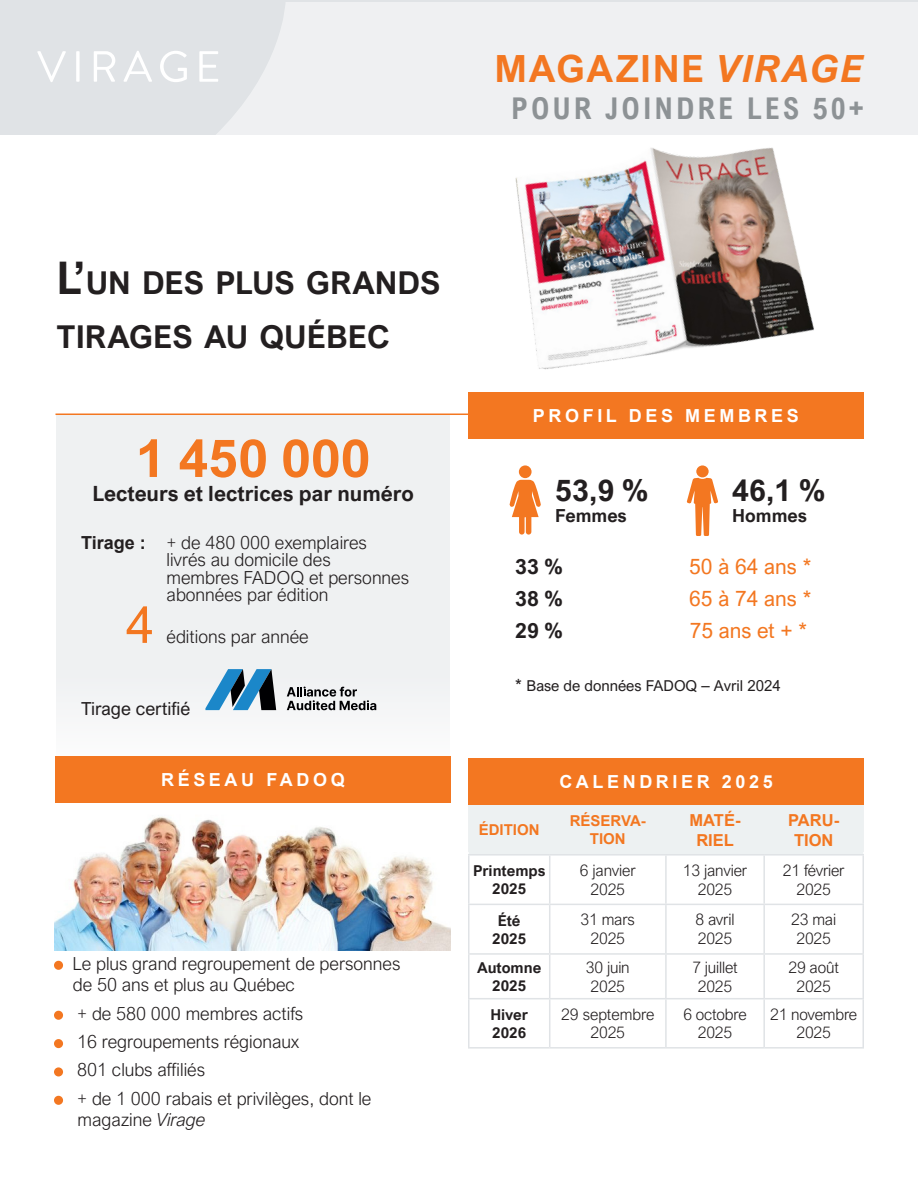
<style>
.page{position:relative;width:918px;height:1188px;background:#fff}
.page>*{position:absolute;margin:0;border:0;box-sizing:border-box;transform-origin:0 0}
.t1{font:700 52.35px "Arial Nova";color:#f37721}
.t2{font:51px "Arial";color:#f37721}
.Titre_et_sous-titre_de_gabarit{font:700 37.5px "Arial Nova";letter-spacing:.04em;color:#f37721}
.t3{font:700 31.5px/54px "Arial Nova";color:#231f20}
.Titre_et_sous-titre_de_gabarit-2{font:700 30px "Arial Nova Cond";letter-spacing:.1em;color:#8d9295}
.t4{font:700 30px "Arial Nova";color:#231f20}
.t5{font:700 21px "Arial Nova";color:#231f20}
.t6{font:21px "Arial Nova";color:#f37721}
.t7{font:300 18px/17.4px "Arial Nova";color:#231f20}
.Titre_de_section_de_la_page{font:700 18px "Arial";letter-spacing:.2em;color:#fff}
.t8{font:18px "Arial Nova";color:#231f20}
.t9{font:700 18px "Arial Nova";color:#231f20}
.t10{font:700 16.5px/19.8px "Arial";color:#f37721;text-align:center}
.t11{font:300 15.75px "Arial Nova";letter-spacing:-.01em;color:#231f20}
.t12{font:700 15px/18px "Arial Nova";color:#231f20;text-align:center}
.t13{font:15px "Arial Nova";color:#231f20}
.t14{font:700 15px/18px "Arial";color:#f37721;text-align:center}
.s1{font-style:italic}
.s2{font-size:45px}
.s3{font-family:"Arial";font-weight:700}
.s4{font-size:16.5px}
</style>
<div class="page">
<div style="left:0;top:0;width:918px;height:135px;background:#e0e3e6"></div>
<svg style="left:216px;top:2px;width:702px;height:133px;fill:#eff0f2"></svg>
<div style="left:57px;top:415px;width:393px;height:343px;background:#eff1f2"></div>
<hr style="left:56px;top:414px;width:412px;height:1px;background:#f37721">
<div style="left:55px;top:756px;width:396px;height:47px;background:#f37721"></div>
<div style="left:519px;top:465px;width:13px;height:13px;background:#f37721;border-radius:50%"></div>
<svg style="left:509px;top:480px;width:32px;height:55px"></svg>
<svg style="left:687px;top:478px;width:31px;height:58px"></svg>
<div style="left:696px;top:465px;width:13px;height:12px;background:#f37721;border-radius:50%"></div>
<img style="left:408px;top:59px;width:506px;height:380px">
<img style="left:54px;top:817px;width:397px;height:133px">
<svg style="left:37px;top:51px;width:29px;height:31px"></svg>
<hr style="left:76px;top:51px;width:4px;height:31px;background:#fff">
<svg style="left:94px;top:51px;width:21px;height:31px"></svg>
<svg style="left:124px;top:51px;width:28px;height:31px"></svg>
<svg style="left:160px;top:51px;width:27px;height:31px"></svg>
<svg style="left:199px;top:51px;width:19px;height:31px"></svg>
<div style="left:469px;top:805px;width:394px;height:49px;background:#edf1f2"></div>
<hr style="left:468px;top:854px;width:82px;height:2px;background:#e0e3e6">
<hr style="left:468px;top:856px;width:2px;height:48px;background:#e0e3e6">
<hr style="left:550px;top:854px;width:116px;height:2px;background:#e0e3e6">
<hr style="left:549px;top:856px;width:1px;height:48px;background:#e0e3e6">
<hr style="left:666px;top:854px;width:98px;height:2px;background:#e0e3e6">
<hr style="left:665px;top:856px;width:2px;height:48px;background:#e0e3e6">
<hr style="left:764px;top:854px;width:100px;height:2px;background:#e0e3e6">
<hr style="left:763px;top:856px;width:2px;height:48px;background:#e0e3e6">
<hr style="left:862px;top:856px;width:2px;height:48px;background:#e0e3e6">
<hr style="left:468px;top:904px;width:82px;height:1px;background:#e0e3e6">
<hr style="left:468px;top:905px;width:2px;height:48px;background:#e0e3e6">
<hr style="left:550px;top:904px;width:116px;height:1px;background:#e0e3e6">
<hr style="left:549px;top:905px;width:1px;height:48px;background:#e0e3e6">
<hr style="left:666px;top:904px;width:98px;height:1px;background:#e0e3e6">
<hr style="left:665px;top:905px;width:2px;height:48px;background:#e0e3e6">
<hr style="left:764px;top:904px;width:100px;height:1px;background:#e0e3e6">
<hr style="left:763px;top:905px;width:2px;height:48px;background:#e0e3e6">
<hr style="left:862px;top:905px;width:2px;height:48px;background:#e0e3e6">
<hr style="left:468px;top:953px;width:82px;height:2px;background:#e0e3e6">
<hr style="left:468px;top:955px;width:2px;height:43px;background:#e0e3e6">
<hr style="left:550px;top:953px;width:116px;height:2px;background:#e0e3e6">
<hr style="left:549px;top:955px;width:1px;height:43px;background:#e0e3e6">
<hr style="left:666px;top:953px;width:98px;height:2px;background:#e0e3e6">
<hr style="left:665px;top:955px;width:2px;height:43px;background:#e0e3e6">
<hr style="left:764px;top:953px;width:100px;height:2px;background:#e0e3e6">
<hr style="left:763px;top:955px;width:2px;height:43px;background:#e0e3e6">
<hr style="left:862px;top:955px;width:2px;height:43px;background:#e0e3e6">
<hr style="left:468px;top:998px;width:82px;height:1px;background:#e0e3e6">
<hr style="left:468px;top:999px;width:2px;height:48px;background:#e0e3e6">
<hr style="left:550px;top:998px;width:116px;height:1px;background:#e0e3e6">
<hr style="left:549px;top:999px;width:1px;height:48px;background:#e0e3e6">
<hr style="left:666px;top:998px;width:98px;height:1px;background:#e0e3e6">
<hr style="left:665px;top:999px;width:2px;height:48px;background:#e0e3e6">
<hr style="left:764px;top:998px;width:100px;height:1px;background:#e0e3e6">
<hr style="left:763px;top:999px;width:2px;height:48px;background:#e0e3e6">
<hr style="left:862px;top:999px;width:2px;height:48px;background:#e0e3e6">
<hr style="left:468px;top:1047px;width:82px;height:2px;background:#e0e3e6">
<hr style="left:550px;top:1047px;width:116px;height:2px;background:#e0e3e6">
<hr style="left:666px;top:1047px;width:98px;height:2px;background:#e0e3e6">
<hr style="left:764px;top:1047px;width:100px;height:2px;background:#e0e3e6">
<div style="left:54px;top:961px;width:9px;height:9px;background:#f37721;border-radius:50%"></div>
<div style="left:54px;top:1011px;width:9px;height:9px;background:#f37721;border-radius:50%"></div>
<div style="left:54px;top:1039px;width:9px;height:9px;background:#f37721;border-radius:50%"></div>
<div style="left:54px;top:1067px;width:9px;height:9px;background:#f37721;border-radius:50%"></div>
<div style="left:54px;top:1096px;width:9px;height:9px;background:#f37721;border-radius:50%"></div>
<div style="left:468px;top:758px;width:396px;height:47px;background:#f37721"></div>
<svg style="left:205px;top:669px;width:71px;height:41px"></svg>
<svg style="left:287px;top:687px;width:89px;height:23px"></svg>
<p class="Titre_et_sous-titre_de_gabarit" style="left:495px;top:47px;width:371px">MAGAZINE <span class="s1">VIRAGE</span></p>
<p class="Titre_et_sous-titre_de_gabarit-2" style="left:511px;top:90px;width:354px">POUR JOINDRE LES 50+</p>
<p class="t3" style="left:57px;top:255px;width:385px"><span class="s2">L’</span>UN DES PLUS GRANDS<br>TIRAGES AU QUÉBEC</p>
<p class="t1" style="left:136px;top:428px;width:236px">1 450 000</p>
<p class="t5" style="left:92px;top:481px;width:323px">Lecteurs et lectrices par numéro</p>
<p class="t7" style="left:166px;top:534px;width:244px;text-indent:-86px"><span class="s3">Tirage :</span> + de 480 000 exemplaires livrés au domicile des<br>membres FADOQ et personnes abonnées par édition</p>
<p class="t2" style="left:126px;top:592px;width:30px">4</p>
<p class="t7" style="left:166px;top:628px;width:144px">éditions par année</p>
<p class="t8" style="left:81px;top:698px;width:111px">Tirage certifié</p>
<p class="Titre_de_section_de_la_page" style="left:161px;top:768px;width:185px">RÉSEAU FADOQ</p>
<p class="t7" style="left:73px;top:953px;width:329px;line-height:21.6px">Le plus grand regroupement de personnes de 50 ans et plus au Québec</p>
<p class="t7" style="left:77px;top:1005px;width:228px">+ de 580 000 membres actifs</p>
<p class="t7" style="left:77px;top:1033px;width:224px">16 regroupements régionaux</p>
<p class="t7" style="left:77px;top:1061px;width:129px">801 clubs affiliés</p>
<p class="t7" style="left:77px;top:1088px;width:296px;line-height:21.6px">+ de 1 000 rabais et privilèges, dont le magazine <span class="s1">Virage</span></p>
<p class="Titre_de_section_de_la_page" style="left:533px;top:404px;width:267px">PROFIL DES MEMBRES</p>
<p class="t4" style="left:555px;top:473px;width:95px">53,9 %</p>
<p class="t9" style="left:555px;top:506px;width:73px">Femmes</p>
<p class="t4" style="left:732px;top:473px;width:95px">46,1 %</p>
<p class="t9" style="left:732px;top:506px;width:76px">Hommes</p>
<p class="t5" style="left:515px;top:554px;width:49px">33 %</p>
<p class="t6" style="left:689px;top:555px;width:124px">50 à 64 ans *</p>
<p class="t5" style="left:515px;top:586px;width:49px">38 %</p>
<p class="t6" style="left:689px;top:587px;width:124px">65 à 74 ans *</p>
<p class="t5" style="left:515px;top:618px;width:49px">29 %</p>
<p class="t6" style="left:690px;top:618px;width:119px">75 ans et + *</p>
<p class="t13" style="left:515px;top:677px;width:267px"><span class="s4">*</span> Base de données FADOQ <span class="s4">–</span> Avril 2024</p>
<p class="Titre_de_section_de_la_page" style="left:559px;top:770px;width:215px">CALENDRIER 2025</p>
<p class="t14" style="left:479px;top:822px;width:62px">ÉDITION</p>
<p class="t14" style="left:570px;top:813px;width:78px">RÉSERVA-<br>TION</p>
<p class="t10" style="left:690px;top:811px;width:53px">MATÉ-<br>RIEL</p>
<p class="t10" style="left:788px;top:811px;width:53px">PARU-<br>TION</p>
<p class="t12" style="left:473px;top:862px;width:74px">Printemps</p>
<p class="t12" style="left:492px;top:880px;width:36px">2025</p>
<p class="t11" style="left:783px;top:861px;width:63px">21 février</p>
<p class="t11" style="left:796px;top:880px;width:36px">2025</p>
<p class="t11" style="left:580px;top:861px;width:57px">6 janvier</p>
<p class="t11" style="left:591px;top:880px;width:36px">2025</p>
<p class="t11" style="left:683px;top:861px;width:66px">13 janvier</p>
<p class="t11" style="left:698px;top:880px;width:36px">2025</p>
<p class="t12" style="left:492px;top:911px;width:36px">Été<br>2025</p>
<p class="t11" style="left:581px;top:911px;width:56px">31 mars</p>
<p class="t11" style="left:591px;top:930px;width:36px">2025</p>
<p class="t12" style="left:477px;top:958px;width:66px">Automne</p>
<p class="t12" style="left:492px;top:976px;width:36px">2025</p>
<p class="t11" style="left:586px;top:958px;width:45px">30 juin</p>
<p class="t11" style="left:591px;top:977px;width:36px">2025</p>
<p class="t12" style="left:490px;top:1005px;width:39px;text-align:left">Hiver<br>2026</p>
<p class="t11" style="left:561px;top:1005px;width:95px">29 septembre</p>
<p class="t11" style="left:591px;top:1024px;width:36px">2025</p>
<p class="t11" style="left:696px;top:911px;width:41px">8 avril</p>
<p class="t11" style="left:698px;top:930px;width:36px">2025</p>
<p class="t11" style="left:791px;top:911px;width:47px">23 mai</p>
<p class="t11" style="left:796px;top:930px;width:36px">2025</p>
<p class="t11" style="left:692px;top:958px;width:47px">7 juillet</p>
<p class="t11" style="left:698px;top:977px;width:36px">2025</p>
<p class="t11" style="left:788px;top:958px;width:52px">29 août</p>
<p class="t11" style="left:796px;top:977px;width:36px">2025</p>
<p class="t11" style="left:683px;top:1005px;width:65px">6 octobre</p>
<p class="t11" style="left:698px;top:1024px;width:36px">2025</p>
<p class="t11" style="left:770px;top:1005px;width:89px">21 novembre</p>
<p class="t11" style="left:796px;top:1024px;width:36px">2025</p>
</div>
